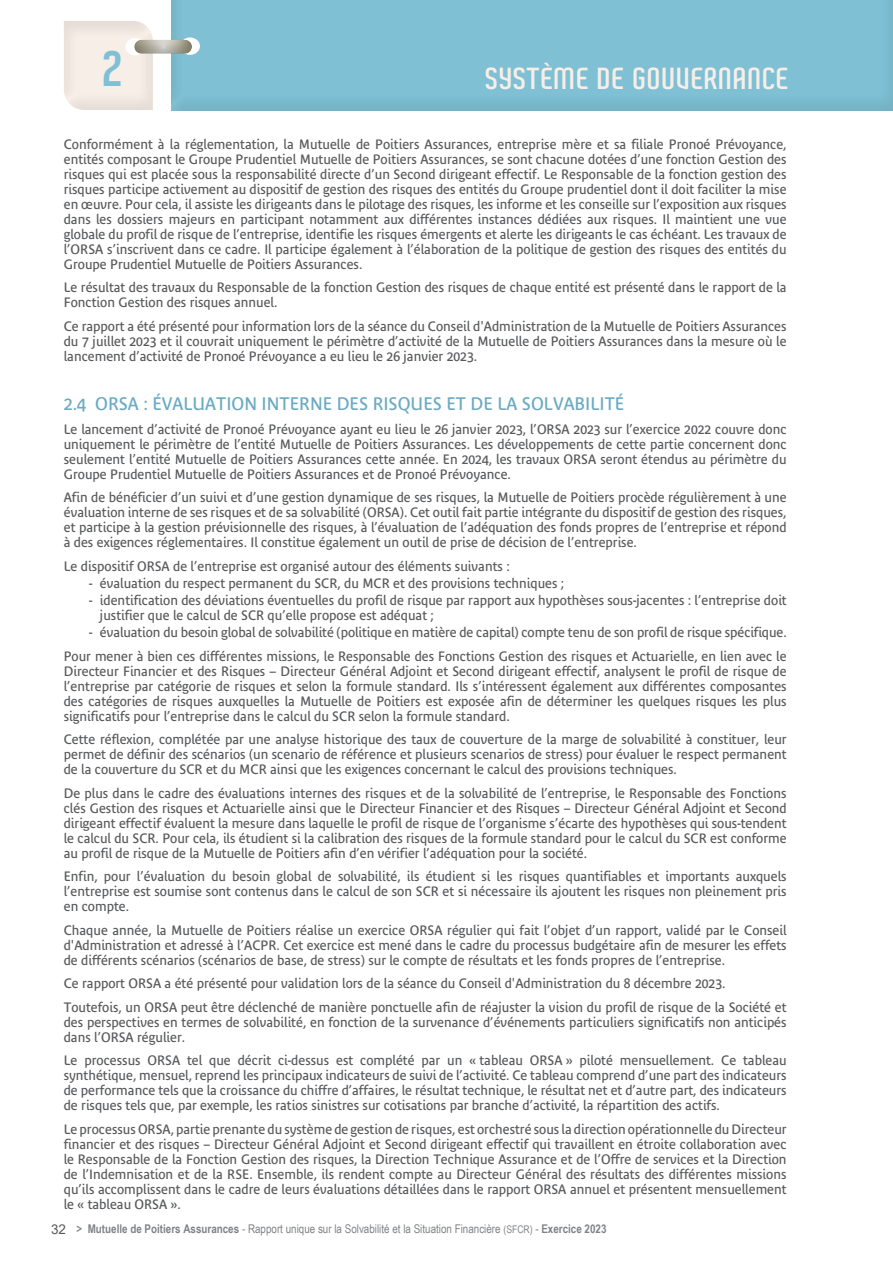
<style>
.page{position:relative;width:893px;height:1263px;background:#fff}
.page>*{position:absolute;margin:0;border:0;box-sizing:border-box;transform-origin:0 0}
.t1{font:900 54px "Aldo Pro";color:#7fc0d5;scale:.83 1}
.t2{font:700 33px "Aldo Pro";color:#f7efe7;scale:.91 1}
.t3{font:18px "Bienvenue Beta";color:#6baac2}
.t4{font:13.5px/15px "Bienvenue Beta";color:#58595b;text-align:justify}
.t5{font:12px "Arial Narrow";color:#808285}
.s1{font-family:"Arial";font-size:13.5px;color:#58595b}
.s2{font-weight:700}
.s3{font-size:10.5px}
</style>
<div class="page">
<div style="left:158px;top:0;width:735px;height:111px;background:#7fc0d5"></div>
<div style="left:50px;top:9px;width:119px;height:102px;background:#000;opacity:.08"></div>
<svg style="left:180px;top:37px;width:20px;height:18px"></svg>
<div style="left:125px;top:38px;width:20px;height:17px;background:#fff;border-radius:50%"></div>
<div style="left:122px;top:39px;width:83px;height:28px;background:#000;opacity:.23"></div>
<h1 class="t1" style="left:101px;top:37px;width:28px">2</h1>
<h2 class="t2" style="left:485px;top:59px;width:335px">SYSTÈME DE GOUVERNANCE</h2>
<p class="t4" style="left:64px;top:136px;width:724px">Conformément à la réglementation, la Mutuelle de Poitiers Assurances, entreprise mère et sa filiale Pronoé Prévoyance, entités composant le Groupe Prudentiel Mutuelle de Poitiers Assurances, se sont chacune dotées d’une fonction Gestion des risques qui est placée sous la responsabilité directe d’un Second dirigeant effectif. Le Responsable de la fonction gestion des risques participe activement au dispositif de gestion des risques des entités du Groupe prudentiel dont il doit faciliter la mise en œuvre. Pour cela, il assiste les dirigeants dans le pilotage des risques, les informe et les conseille sur l’exposition aux risques dans les dossiers majeurs en participant notamment aux différentes instances dédiées aux risques. Il maintient une vue globale du profil de risque de l’entreprise, identifie les risques émergents et alerte les dirigeants le cas échéant. Les travaux de l’ORSA s’inscrivent dans ce cadre. Il participe également à l’élaboration de la politique de gestion des risques des entités du Groupe Prudentiel Mutuelle de Poitiers Assurances.</p>
<p class="t4" style="left:64px;top:280px;width:724px">Le résultat des travaux du Responsable de la fonction Gestion des risques de chaque entité est présenté dans le rapport de la<br>Fonction Gestion des risques annuel.</p>
<p class="t4" style="left:64px;top:318px;width:724px">Ce rapport a été présenté pour information lors de la séance du Conseil d'Administration de la Mutuelle de Poitiers Assurances du 7 juillet 2023 et il couvrait uniquement le périmètre d’activité de la Mutuelle de Poitiers Assurances dans la mesure où le lancement d’activité de Pronoé Prévoyance a eu lieu le 26 janvier 2023.</p>
<h3 class="t3" style="left:64px;top:393px;width:562px">2.4 ORSA : ÉVALUATION INTERNE DES RISQUES ET DE LA SOLVABILITÉ</h3>
<p class="t4" style="left:64px;top:421px;width:724px">Le lancement d’activité de Pronoé Prévoyance ayant eu lieu le 26 janvier 2023, l’ORSA 2023 sur l’exercice 2022 couvre donc uniquement le périmètre de l’entité Mutuelle de Poitiers Assurances. Les développements de cette partie concernent donc seulement l’entité Mutuelle de Poitiers Assurances cette année. En 2024, les travaux ORSA seront étendus au périmètre du Groupe Prudentiel Mutuelle de Poitiers Assurances et de Pronoé Prévoyance.</p>
<p class="t4" style="left:64px;top:490px;width:724px">Afin de bénéficier d’un suivi et d’une gestion dynamique de ses risques, la Mutuelle de Poitiers procède régulièrement à une évaluation interne de ses risques et de sa solvabilité (ORSA). Cet outil fait partie intégrante du dispositif de gestion des risques, et participe à la gestion prévisionnelle des risques, à l’évaluation de l’adéquation des fonds propres de l’entreprise et répond à des exigences réglementaires. Il constitue également un outil de prise de décision de l’entreprise.</p>
<p class="t4" style="left:64px;top:558px;width:447px">Le dispositif ORSA de l’entreprise est organisé autour des éléments suivants :</p>
<p class="t4" style="left:89px;top:575px;width:476px">- évaluation du respect permanent du SCR, du MCR et des provisions techniques ;</p>
<p class="t4" style="left:100px;top:593px;width:688px;text-indent:-11px">- identification des déviations éventuelles du profil de risque par rapport aux hypothèses sous-jacentes : l’entreprise doit justifier que le calcul de SCR qu’elle propose est adéquat ;</p>
<p class="t4" style="left:64px;top:620px;width:724px;line-height:23.5px;text-align:right">- évaluation du besoin global de solvabilité (politique en matière de capital) compte tenu de son profil de risque spécifique.<br>Pour mener à bien ces différentes missions, le Responsable des Fonctions Gestion des risques et Actuarielle, en lien avec le</p>
<p class="t4" style="left:64px;top:663px;width:724px">Directeur Financier et des Risques – Directeur Général Adjoint et Second dirigeant effectif, analysent le profil de risque de l’entreprise par catégorie de risques et selon la formule standard. Ils s’intéressent également aux différentes composantes des catégories de risques auxquelles la Mutuelle de Poitiers est exposée afin de déterminer les quelques risques les plus significatifs pour l’entreprise dans le calcul du SCR selon la formule standard.</p>
<p class="t4" style="left:64px;top:732px;width:724px">Cette réflexion, complétée par une analyse historique des taux de couverture de la marge de solvabilité à constituer, leur permet de définir des scénarios (un scenario de référence et plusieurs scenarios de stress) pour évaluer le respect permanent de la couverture du SCR et du MCR ainsi que les exigences concernant le calcul des provisions techniques.</p>
<p class="t4" style="left:64px;top:785px;width:724px">De plus dans le cadre des évaluations internes des risques et de la solvabilité de l’entreprise, le Responsable des Fonctions clés Gestion des risques et Actuarielle ainsi que le Directeur Financier et des Risques – Directeur Général Adjoint et Second dirigeant effectif évaluent la mesure dans laquelle le profil de risque de l’organisme s’écarte des hypothèses qui sous-tendent le calcul du SCR. Pour cela, ils étudient si la calibration des risques de la formule standard pour le calcul du SCR est conforme au profil de risque de la Mutuelle de Poitiers afin d’en vérifier l’adéquation pour la société.</p>
<p class="t4" style="left:64px;top:869px;width:724px">Enfin, pour l’évaluation du besoin global de solvabilité, ils étudient si les risques quantifiables et importants auxquels l’entreprise est soumise sont contenus dans le calcul de son SCR et si nécessaire ils ajoutent les risques non pleinement pris en compte.</p>
<p class="t4" style="left:64px;top:922px;width:724px">Chaque année, la Mutuelle de Poitiers réalise un exercice ORSA régulier qui fait l’objet d’un rapport, validé par le Conseil d'Administration et adressé à l’ACPR. Cet exercice est mené dans le cadre du processus budgétaire afin de mesurer les effets de différents scénarios (scénarios de base, de stress) sur le compte de résultats et les fonds propres de l’entreprise.</p>
<p class="t4" style="left:64px;top:971px;width:724px;line-height:23.5px">Ce rapport ORSA a été présenté pour validation lors de la séance du Conseil d'Administration du 8 décembre 2023.<br>Toutefois, un ORSA peut être déclenché de manière ponctuelle afin de réajuster la vision du profil de risque de la Société et</p>
<p class="t4" style="left:64px;top:1014px;width:724px">des perspectives en termes de solvabilité, en fonction de la survenance d’événements particuliers significatifs non anticipés dans l’ORSA régulier.</p>
<p class="t4" style="left:64px;top:1053px;width:724px">Le processus ORSA tel que décrit ci-dessus est complété par un « tableau ORSA » piloté mensuellement. Ce tableau synthétique, mensuel, reprend les principaux indicateurs de suivi de l’activité. Ce tableau comprend d’une part des indicateurs de performance tels que la croissance du chiffre d’affaires, le résultat technique, le résultat net et d’autre part, des indicateurs de risques tels que, par exemple, les ratios sinistres sur cotisations par branche d’activité, la répartition des actifs.</p>
<p class="t4" style="left:64px;top:1121px;width:724px">Le processus ORSA, partie prenante du système de gestion de risques, est orchestré sous la direction opérationnelle du Directeur financier et des risques – Directeur Général Adjoint et Second dirigeant effectif qui travaillent en étroite collaboration avec le Responsable de la Fonction Gestion des risques, la Direction Technique Assurance et de l’Offre de services et la Direction de l’Indemnisation et de la RSE. Ensemble, ils rendent compte au Directeur Général des résultats des différentes missions qu’ils accomplissent dans le cadre de leurs évaluations détaillées dans le rapport ORSA annuel et présentent mensuellement le « tableau ORSA ».</p>
<p class="t5" style="left:51px;top:1220px;width:557px"><span class="s1">32</span> <span class="s2">&gt; Mutuelle de Poitiers Assurances</span> - Rapport unique sur la Solvabilité et la Situation Financière <span class="s3">(SFCR)</span> - <span class="s2">Exercice 2023</span></p>
</div>
